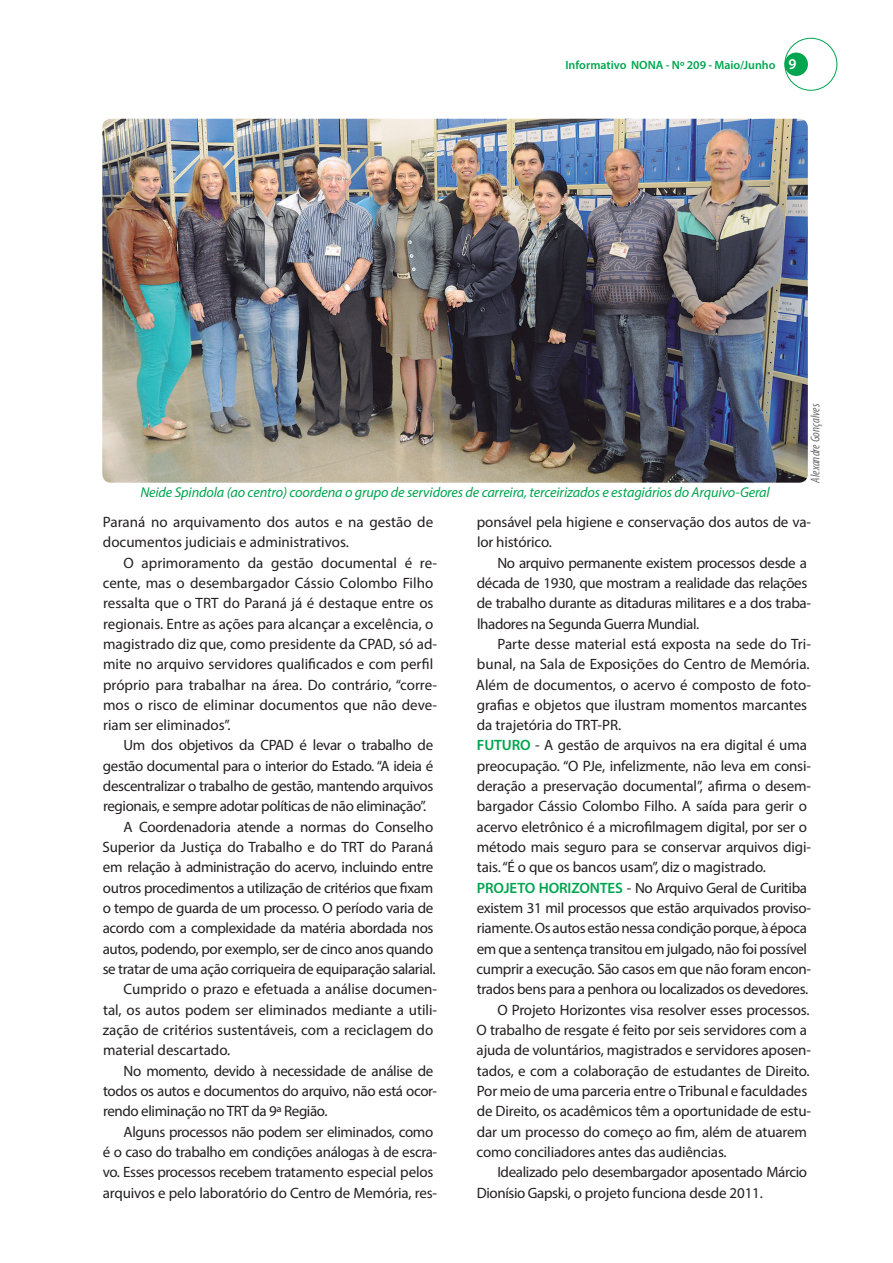
<style>
.page{position:relative;width:893px;height:1263px;background:#fff}
.page>*{position:absolute;margin:0;border:0;box-sizing:border-box;transform-origin:0 0}
.texto_internas{font:15px/20.2px "Myriad Pro";letter-spacing:-.01em;color:#231f20}
.legenda_fotos{font:italic 14.25px "Myriad Pro";letter-spacing:-.01em;color:#00a54f}
.t1{font:italic condensed 12.75px "Myriad Pro";letter-spacing:.005em;color:#6c6d70}
.texto_internas-2{font:600 12px "Myriad Pro";color:#00a54f}
.s1{font-size:15px;color:#fff}
.s2{font-weight:600;color:#00a54f}
</style>
<div class="page">
<div style="left:784px;top:53px;width:24px;height:23px;background:#00a54f;border-radius:50%"></div>
<div style="left:784px;top:38px;width:53px;height:53px;border:1px solid #00a54f;border-radius:50%"></div>
<img style="left:102px;top:119px;width:706px;height:364px">
<p class="texto_internas-2" style="left:565px;top:57px;width:233px">Informativo NONA - Nº 209 - Maio/Junho <span class="s1">9</span></p>
<p class="t1" style="left:808px;top:483px;width:81px;rotate:-90deg">Alexandre Gonçalves</p>
<p class="legenda_fotos" style="left:140px;top:483px;width:631px">Neide Spindola (ao centro) coordena o grupo de servidores de carreira, terceirizados e estagiários do Arquivo-Geral</p>
<p class="texto_internas" style="left:103px;top:511px;width:332px">Paraná no arquivamento dos autos e na gestão de documentos judiciais e administrativos.</p>
<p class="texto_internas" style="left:103px;top:552px;width:336px;text-indent:21px">O aprimoramento da gestão documental é re&shy;cente, mas o desembargador Cássio Colombo Filho ressalta que o TRT do Paraná já é destaque entre os regionais. Entre as ações para alcançar a excelência, o magistrado diz que, como presidente da CPAD, só ad&shy;mite no arquivo servidores qualificados e com perfil próprio para trabalhar na área. Do contrário, “corre&shy;mos o risco de eliminar documentos que não deve&shy;riam ser eliminados”.</p>
<p class="texto_internas" style="left:103px;top:735px;width:332px;text-align:justify;text-indent:21px">Um dos objetivos da CPAD é levar o trabalho de gestão documental para o interior do Estado. “A ideia é descentralizar o trabalho de gestão, mantendo arquivos regionais, e sempre adotar políticas de não eliminação”.</p>
<p class="texto_internas" style="left:102px;top:816px;width:335px;text-indent:21px">A Coordenadoria atende a normas do Conselho Superior da Justiça do Trabalho e do TRT do Paraná em relação à administração do acervo, incluindo entre outros procedimentos a utilização de critérios que fixam o tempo de guarda de um processo. O período varia de acordo com a complexidade da matéria abordada nos autos, podendo, por exemplo, ser de cinco anos quando se tratar de uma ação corriqueira de equiparação salarial.</p>
<p class="texto_internas" style="left:103px;top:979px;width:336px;text-indent:21px">Cumprido o prazo e efetuada a análise documen&shy;tal, os autos podem ser eliminados mediante a utili&shy;zação de critérios sustentáveis, com a reciclagem do material descartado.</p>
<p class="texto_internas" style="left:103px;top:1060px;width:336px;text-indent:21px">No momento, devido à necessidade de análise de todos os autos e documentos do arquivo, não está ocor&shy;rendo eliminação no TRT da 9ª Região.</p>
<p class="texto_internas" style="left:103px;top:1121px;width:336px;text-indent:21px">Alguns processos não podem ser eliminados, como é o caso do trabalho em condições análogas à de escra&shy;vo. Esses processos recebem tratamento especial pelos arquivos e pelo laboratório do Centro de Memória, res-</p>
<p class="texto_internas" style="left:477px;top:511px;width:336px">ponsável pela higiene e conservação dos autos de va&shy;lor histórico.</p>
<p class="texto_internas" style="left:477px;top:552px;width:336px;text-indent:21px">No arquivo permanente existem processos desde a década de 1930, que mostram a realidade das relações de trabalho durante as ditaduras militares e a dos traba&shy;lhadores na Segunda Guerra Mundial.</p>
<p class="texto_internas" style="left:476px;top:633px;width:337px;text-indent:22px">Parte desse material está exposta na sede do Tri&shy;bunal, na Sala de Exposições do Centro de Memória.<br>Além de documentos, o acervo é composto de foto&shy;grafias e objetos que ilustram momentos marcantes da trajetória do TRT-PR.</p>
<p class="texto_internas" style="left:477px;top:735px;width:336px"><span class="s2">FUTURO</span> - A gestão de arquivos na era digital é uma preocupação. “O PJe, infelizmente, não leva em consi&shy;deração a preservação documental”, afirma o desem&shy;bargador Cássio Colombo Filho. A saída para gerir o acervo eletrônico é a microfilmagem digital, por ser o método mais seguro para se conservar arquivos digi&shy;tais. “É o que os bancos usam”, diz o magistrado.</p>
<p class="texto_internas" style="left:477px;top:877px;width:336px"><span class="s2">PROJETO HORIZONTES</span> - No Arquivo Geral de Curitiba existem 31 mil processos que estão arquivados proviso&shy;riamente. Os autos estão nessa condição porque, à época em que a sentença transitou em julgado, não foi possível cumprir a execução. São casos em que não foram encon&shy;trados bens para a penhora ou localizados os devedores.</p>
<p class="texto_internas" style="left:477px;top:999px;width:336px;text-indent:21px">O Projeto Horizontes visa resolver esses processos.<br>O trabalho de resgate é feito por seis servidores com a ajuda de voluntários, magistrados e servidores aposen&shy;tados, e com a colaboração de estudantes de Direito.<br>Por meio de uma parceria entre o Tribunal e faculdades de Direito, os acadêmicos têm a oportunidade de estu&shy;dar um processo do começo ao fim, além de atuarem como conciliadores antes das audiências.</p>
<p class="texto_internas" style="left:477px;top:1162px;width:332px;text-indent:21px">Idealizado pelo desembargador aposentado Márcio<br>Dionísio Gapski, o projeto funciona desde 2011.</p>
</div>
